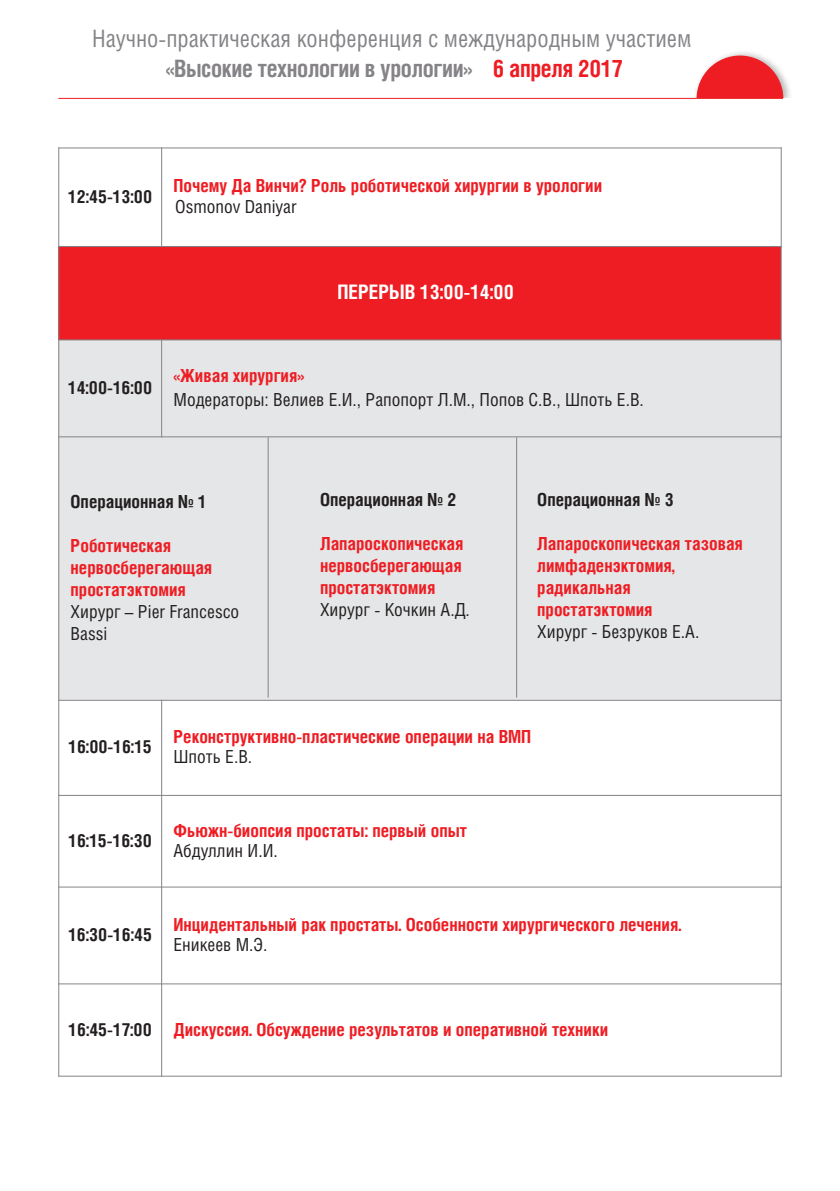
<style>
.page{position:relative;width:840px;height:1191px;background:#fff}
.page>*{position:absolute;margin:0;border:0;box-sizing:border-box;transform-origin:0 0}
.t1{font:24px/30px "Helios Cond";color:#858387;text-align:center}
.t2{font:700 20px "Helios Cond";color:#fff}
.t3{font:700 18px/22px "Helios Cond";color:#ee1d23}
.t4{font:18px/22px "Helios Cond";color:#231f20}
.t5{font:700 18px "Helios Cond";color:#231f20}
.s1{font-weight:700}
.s2{font-weight:700;color:#ee1d23}
.s3{color:#231f20}
</style>
<div class="page">
<img style="left:688px;top:52px;width:102px;height:46px">
<svg style="left:696px;top:56px;width:87px;height:42px;background:#ee4a4f"></svg>
<hr style="left:58px;top:98px;width:724px;height:1px;background:#ee1d23">
<div style="left:58px;top:246px;width:722px;height:94px;background:#ee1d23"></div>
<div style="left:58px;top:340px;width:103px;height:97px;background:#e5e6e7"></div>
<div style="left:161px;top:340px;width:620px;height:97px;background:#e5e6e7"></div>
<div style="left:58px;top:437px;width:722px;height:263px;background:#e5e6e7"></div>
<hr style="left:58px;top:147px;width:1px;height:929px;background:#858387">
<hr style="left:161px;top:147px;width:1px;height:100px;background:#858387">
<hr style="left:161px;top:339px;width:1px;height:98px;background:#858387">
<hr style="left:161px;top:700px;width:1px;height:376px;background:#858387">
<hr style="left:780px;top:147px;width:1px;height:929px;background:#858387">
<hr style="left:58px;top:147px;width:723px;height:1px;background:#858387">
<hr style="left:58px;top:246px;width:723px;height:1px;background:#858387">
<hr style="left:58px;top:339px;width:723px;height:1px;background:#858387">
<hr style="left:58px;top:436px;width:723px;height:1px;background:#858387">
<hr style="left:58px;top:700px;width:723px;height:1px;background:#858387">
<hr style="left:58px;top:795px;width:723px;height:1px;background:#858387">
<hr style="left:58px;top:886px;width:723px;height:1px;background:#858387">
<hr style="left:58px;top:983px;width:723px;height:1px;background:#858387">
<hr style="left:58px;top:1075px;width:723px;height:1px;background:#858387">
<hr style="left:516px;top:437px;width:1px;height:260px;background:#858387">
<hr style="left:267px;top:437px;width:1px;height:260px;background:#858387">
<h1 class="t1" style="left:92px;top:26px;width:600px">Научно-практическая конференция с международным участием <span class="s1">«Высокие технологии в урологии»</span> <span class="s2">6 апреля 2017</span></h1>
<p class="t5" style="left:68px;top:190px;width:85px">12:45-13:00</p>
<p class="t3" style="left:173px;top:176px;width:430px">Почему Да Винчи? Роль роботической хирургии в урологии</p>
<p class="t4" style="left:175px;top:197px;width:123px">Osmonov Daniyar</p>
<p class="t2" style="left:337px;top:285px;width:178px">ПЕРЕРЫВ 13:00-14:00</p>
<p class="t5" style="left:68px;top:381px;width:86px">14:00-16:00</p>
<p class="t3" style="left:173px;top:366px;width:132px">«Живая хирургия»</p>
<p class="t4" style="left:173px;top:390px;width:471px">Модераторы: Велиев Е.И., Рапопорт Л.М., Попов С.В., Шпоть Е.В.</p>
<p class="t5" style="left:71px;top:495px;width:137px">Операционная № 1</p>
<p class="t3" style="left:71px;top:536px;width:143px">Роботическая нервосберегающая простатэктомия</p>
<p class="t4" style="left:71px;top:602px;width:170px">Хирург – Pier Francesco<br>Bassi</p>
<p class="t5" style="left:320px;top:492px;width:138px">Операционная № 2</p>
<p class="t3" style="left:320px;top:533px;width:145px;text-align:justify">Лапароскопическая нервосберегающая простатэктомия</p>
<p class="t4" style="left:320px;top:599px;width:151px">Хирург - Кочкин А.Д.</p>
<p class="t5" style="left:537px;top:493px;width:138px">Операционная № 3</p>
<p class="t3" style="left:537px;top:534px;width:207px">Лапароскопическая тазовая лимфаденэктомия, радикальная простатэктомия</p>
<p class="t4" style="left:537px;top:622px;width:163px">Хирург - Безруков Е.А.</p>
<p class="t5" style="left:68px;top:740px;width:85px">16:00-16:15</p>
<p class="t3" style="left:173px;top:727px;width:359px">Реконструктивно-пластические операции на ВМП</p>
<p class="t4" style="left:173px;top:747px;width:80px">Шпоть Е.В.</p>
<p class="t5" style="left:68px;top:834px;width:85px">16:15-16:30</p>
<p class="t3" style="left:173px;top:820px;width:295px">Фьюжн-биопсия простаты: первый опыт</p>
<p class="t4" style="left:173px;top:841px;width:106px">Абдуллин И.И.</p>
<p class="t5" style="left:68px;top:928px;width:85px">16:30-16:45</p>
<p class="t3" style="left:173px;top:915px;width:509px">Инцидентальный рак простаты. Особенности хирургического лечения.</p>
<p class="t4" style="left:173px;top:935px;width:95px">Еникеев М.Э.</p>
<p class="t3" style="left:68px;top:1019px;width:541px"><span class="s3">16:45-17:00</span> Дискуссия. Обсуждение результатов и оперативной техники</p>
</div>
